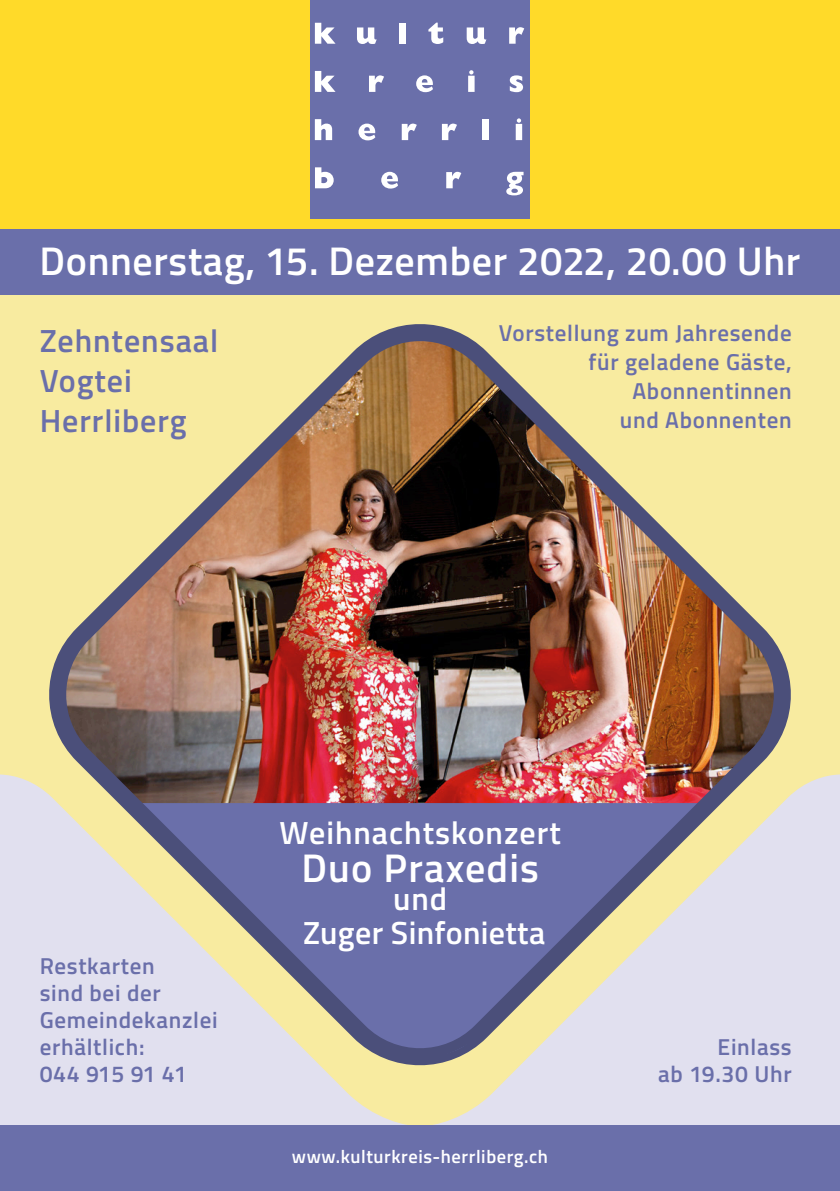
<style>
.page{position:relative;width:840px;height:1191px;background:#fff}
.page>*{position:absolute;margin:0;border:0;box-sizing:border-box;transform-origin:0 0}
._03_heads_inside{font:600 40px "Titillium Web";letter-spacing:.015em;color:#fff}
._03_heads_inside_Kop{font:600 40px "Titillium Web";letter-spacing:.03em;color:#fff}
._04a_subheads_front{font:600 32px/34px "Titillium Web";letter-spacing:.025em;color:#fff;text-align:center}
._04_subheads_front{font:600 32px/40px "Titillium Web";letter-spacing:.03em;color:#6a6faa}
._03_info_front_recht{font:600 23px/29px "Titillium Web";letter-spacing:.03em;color:#6a6faa;text-align:right}
._03_info_front_links{font:600 23px/27px "Titillium Web";letter-spacing:.03em;color:#6a6faa}
.t1{font:600 18.4px "Titillium Web";letter-spacing:.03em;color:#fff}
</style>
<div class="page">
<div style="left:0;top:0;width:839px;height:239px;background:#ffda29"></div>
<div style="left:0;top:295px;width:839px;height:896px;background:#f8eba0"></div>
<div style="left:0;top:230px;width:839px;height:65px;background:#6a6faa"></div>
<svg style="left:0;top:774px;width:839px;height:351px;background:#e3e1e7"></svg>
<div style="left:310px;top:0;width:219px;height:218px;background:#6a6faa"></div>
<svg style="left:315px;top:167px;width:18px;height:21px"></svg>
<svg style="left:381px;top:172px;width:17px;height:17px"></svg>
<svg style="left:446px;top:172px;width:15px;height:16px"></svg>
<svg style="left:506px;top:172px;width:17px;height:23px"></svg>
<svg style="left:315px;top:119px;width:17px;height:21px"></svg>
<svg style="left:358px;top:124px;width:17px;height:16px"></svg>
<svg style="left:401px;top:124px;width:15px;height:16px"></svg>
<svg style="left:441px;top:124px;width:15px;height:16px"></svg>
<div style="left:482px;top:119px;width:6px;height:21px;background:#fff"></div>
<svg style="left:515px;top:118px;width:7px;height:22px"></svg>
<svg style="left:315px;top:71px;width:20px;height:21px"></svg>
<svg style="left:369px;top:75px;width:15px;height:17px"></svg>
<svg style="left:416px;top:75px;width:17px;height:17px"></svg>
<svg style="left:468px;top:70px;width:6px;height:22px"></svg>
<svg style="left:509px;top:75px;width:14px;height:17px"></svg>
<svg style="left:315px;top:23px;width:20px;height:21px"></svg>
<svg style="left:357px;top:27px;width:19px;height:17px"></svg>
<div style="left:399px;top:23px;width:6px;height:21px;background:#fff"></div>
<svg style="left:428px;top:23px;width:15px;height:21px"></svg>
<svg style="left:466px;top:27px;width:20px;height:17px"></svg>
<svg style="left:509px;top:27px;width:15px;height:17px"></svg>
<div style="left:0;top:1125px;width:839px;height:66px;background:#6a6faa"></div>
<img style="left:53px;top:324px;width:747px;height:751px">
<p class="_03_heads_inside" style="left:40px;top:231px;width:761px">Donnerstag, 15. Dezember 2022, 20.00 Uhr</p>
<p class="_04_subheads_front" style="left:40px;top:319px;width:180px">Zehntensaal<br>Vogtei<br>Herrliberg</p>
<p class="_03_info_front_recht" style="left:498px;top:317px;width:294px">Vorstellung zum Jahresende für geladene Gäste,<br>Abonnentinnen<br>und Abonnenten</p>
<p class="_03_info_front_links" style="left:40px;top:951px;width:179px">Restkarten<br>sind bei der<br>Gemeindekanzlei erhältlich:<br>044 915 91 41</p>
<p class="_04a_subheads_front" style="left:279px;top:814px;width:282px">Weihnachtskonzert</p>
<p class="_03_heads_inside_Kop" style="left:301px;top:838px;width:239px">Duo Praxedis</p>
<p class="_04a_subheads_front" style="left:303px;top:880px;width:243px">und<br>Zuger Sinfonietta</p>
<p class="t1" style="left:292px;top:1142px;width:257px">www.kulturkreis-herrliberg.ch</p>
<p class="_03_info_front_recht" style="left:657px;top:1032px;width:135px;line-height:27px">Einlass<br>ab 19.30 Uhr</p>
</div>
